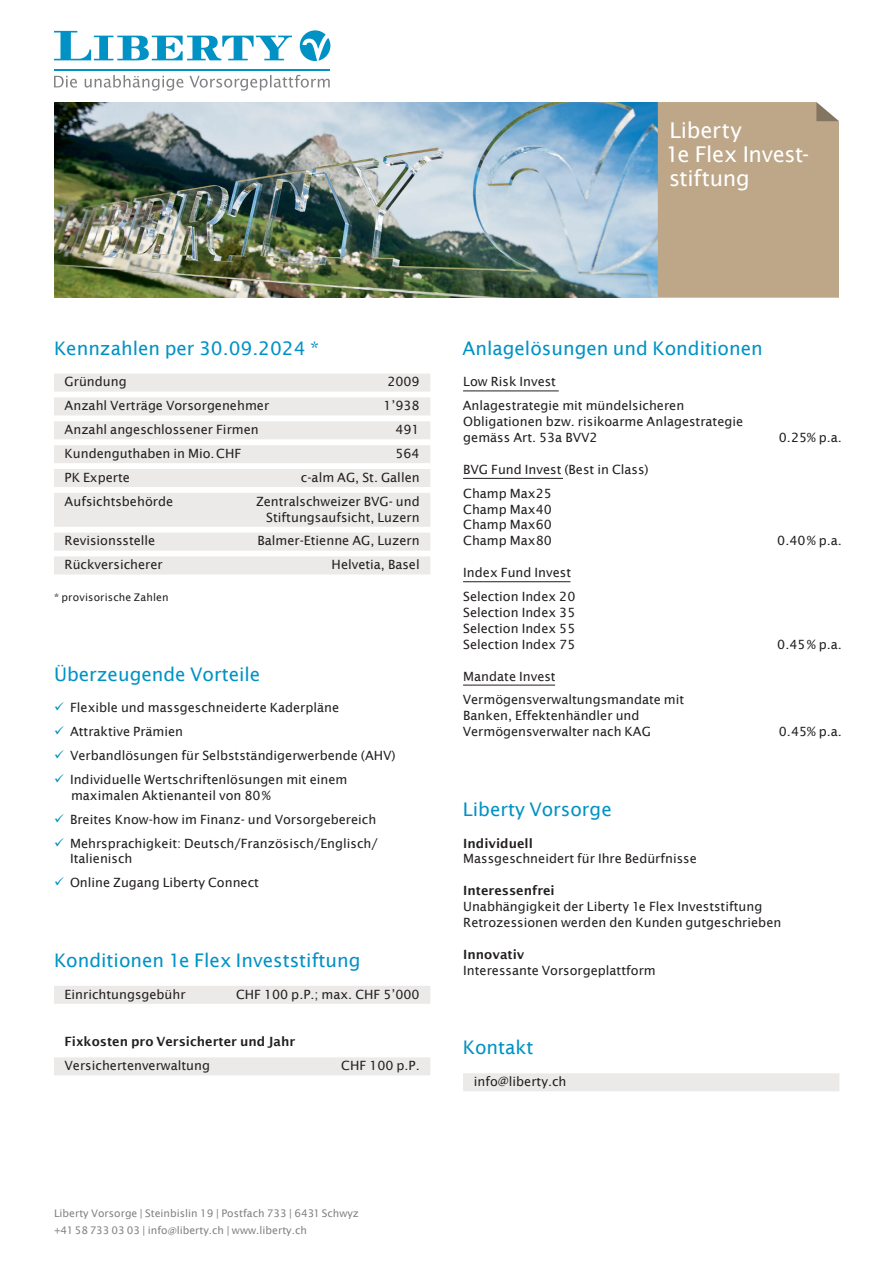
<style>
.page{position:relative;width:893px;height:1263px;background:#fff}
.page>*{position:absolute;margin:0;border:0;box-sizing:border-box;transform-origin:0 0}
.t1{font:21.75px/24px "Lucida Sans";letter-spacing:-.015em;color:#fff}
.t2{font:18.75px "Lucida Sans";color:#0092c4}
.t3{font:12.75px/15.9px "Lucida Sans";color:#231f20}
.t4{font:600 12.75px "Lucida Sans";color:#231f20}
.t5{font:10.5px/16.5px "Lucida Sans";color:#808285}
.t6{font:10.5px "Lucida Sans";letter-spacing:.015em;color:#231f20}
.s1{color:#0092c4}
</style>
<div class="page">
<img style="left:54px;top:102px;width:604px;height:196px">
<div style="left:658px;top:102px;width:181px;height:196px;background:#bda788"></div>
<svg style="left:300px;top:30px;width:30px;height:31px"></svg>
<svg style="left:54px;top:31px;width:238px;height:29px"></svg>
<svg style="left:54px;top:75px;width:276px;height:16px"></svg>
<hr style="left:54px;top:69px;width:276px;height:2px;background:#0092c4">
<hr style="left:463px;top:391px;width:96px;height:1px;background:#231f20">
<hr style="left:463px;top:478px;width:100px;height:1px;background:#231f20">
<hr style="left:463px;top:581px;width:107px;height:1px;background:#231f20">
<hr style="left:463px;top:685px;width:92px;height:1px;background:#231f20">
<div style="left:463px;top:1073px;width:376px;height:18px;background:#ebeae9"></div>
<div style="left:54px;top:374px;width:376px;height:18px;background:#ebeae9"></div>
<div style="left:54px;top:397px;width:376px;height:18px;background:#ebeae9"></div>
<div style="left:54px;top:421px;width:376px;height:18px;background:#ebeae9"></div>
<div style="left:54px;top:445px;width:376px;height:18px;background:#ebeae9"></div>
<div style="left:54px;top:469px;width:376px;height:18px;background:#ebeae9"></div>
<div style="left:54px;top:493px;width:376px;height:18px;background:#ebeae9"></div>
<div style="left:54px;top:509px;width:376px;height:18px;background:#ebeae9"></div>
<div style="left:54px;top:533px;width:376px;height:18px;background:#ebeae9"></div>
<div style="left:54px;top:556px;width:376px;height:18px;background:#ebeae9"></div>
<div style="left:54px;top:986px;width:376px;height:18px;background:#ebeae9"></div>
<div style="left:54px;top:1057px;width:376px;height:18px;background:#ebeae9"></div>
<h1 class="t1" style="left:666px;top:118px;width:143px">Liberty<br>1e Flex Invest&shy;stiftung</h1>
<h2 class="t2" style="left:54px;top:337px;width:267px">Kennzahlen per 30.09.2024 *</h2>
<p class="t3" style="left:65px;top:374px;width:64px">Gründung</p>
<p class="t3" style="left:387px;top:374px;width:34px">2009</p>
<p class="t3" style="left:65px;top:398px;width:206px">Anzahl Verträge Vorsorgenehmer</p>
<p class="t3" style="left:383px;top:398px;width:38px">1’938</p>
<p class="t3" style="left:65px;top:422px;width:196px">Anzahl angeschlossener Firmen</p>
<p class="t3" style="left:395px;top:422px;width:26px">491</p>
<p class="t3" style="left:65px;top:445px;width:178px">Kundenguthaben in Mio.CHF</p>
<p class="t3" style="left:395px;top:445px;width:26px">564</p>
<p class="t3" style="left:65px;top:469px;width:67px">PK Experte</p>
<p class="t3" style="left:301px;top:469px;width:120px">c-alm AG, St. Gallen</p>
<p class="t3" style="left:65px;top:493px;width:110px">Aufsichtsbehörde</p>
<p class="t3" style="left:256px;top:493px;width:165px;text-align:right">Zentralschweizer BVG- und<br>Stiftungsaufsicht, Luzern</p>
<p class="t3" style="left:65px;top:533px;width:92px">Revisionsstelle</p>
<p class="t3" style="left:258px;top:533px;width:164px">Balmer-Etienne AG, Luzern</p>
<p class="t3" style="left:65px;top:557px;width:100px">Rückversicherer</p>
<p class="t3" style="left:332px;top:557px;width:90px">Helvetia, Basel</p>
<p class="t6" style="left:54px;top:591px;width:116px">* provisorische Zahlen</p>
<h2 class="t2" style="left:54px;top:663px;width:208px">Überzeugende Vorteile</h2>
<p class="t3" style="left:54px;top:700px;width:287px"><span class="s1">✓</span> Flexible und massgeschneiderte Kaderpläne</p>
<p class="t3" style="left:54px;top:724px;width:131px"><span class="s1">✓</span> Attraktive Prämien</p>
<p class="t3" style="left:54px;top:747px;width:343px"><span class="s1">✓</span> Verbandlösungen für Selbstständigerwerbende (AHV)</p>
<p class="t3" style="left:71px;top:771px;width:278px;text-indent:-17px"><span class="s1">✓</span> Individuelle Wertschriftenlösungen mit einem maximalen Aktienanteil von 80%</p>
<p class="t3" style="left:54px;top:811px;width:324px"><span class="s1">✓</span> Breites Know-how im Finanz- und Vorsorgebereich</p>
<p class="t3" style="left:70px;top:835px;width:309px;text-indent:-16px"><span class="s1">✓</span> Mehrsprachigkeit: Deutsch/Französisch/Englisch/<br>Italienisch</p>
<p class="t3" style="left:54px;top:875px;width:206px"><span class="s1">✓</span> Online Zugang Liberty Connect</p>
<h2 class="t2" style="left:54px;top:949px;width:308px">Konditionen 1e Flex Investstiftung</h2>
<p class="t3" style="left:65px;top:986px;width:123px">Einrichtungsgebühr</p>
<p class="t3" style="left:236px;top:986px;width:185px">CHF 100 p.P.; max. CHF 5’000</p>
<p class="t4" style="left:65px;top:1034px;width:232px">Fixkosten pro Versicherter und Jahr</p>
<p class="t3" style="left:65px;top:1057px;width:147px">Versichertenverwaltung</p>
<p class="t3" style="left:341px;top:1057px;width:80px">CHF 100 p.P.</p>
<h2 class="t2" style="left:462px;top:337px;width:302px">Anlagelösungen und Konditionen</h2>
<p class="t3" style="left:463px;top:370px;width:223px;line-height:23.9px">Low Risk Invest<br>Anlagestrategie mit mündelsicheren</p>
<p class="t3" style="left:463px;top:414px;width:282px">Obligationen bzw. risikoarme Anlagestrategie gemäss Art. 53a BVV2</p>
<p class="t3" style="left:463px;top:457px;width:187px;line-height:23.9px">BVG Fund Invest (Best in Class)<br>Champ Max25</p>
<p class="t3" style="left:463px;top:501px;width:90px;text-align:justify">Champ Max40<br>Champ Max60<br>Champ Max80</p>
<p class="t3" style="left:463px;top:561px;width:114px;line-height:23.9px">Index Fund Invest<br>Selection Index 20</p>
<p class="t3" style="left:463px;top:604px;width:114px;text-align:justify">Selection Index 35<br>Selection Index 55<br>Selection Index 75</p>
<p class="t3" style="left:463px;top:664px;width:223px;line-height:23.9px">Mandate Invest<br>Vermögensverwaltungsmandate mit</p>
<p class="t3" style="left:463px;top:708px;width:190px">Banken, Effektenhändler und<br>Vermögensverwalter nach KAG</p>
<p class="t3" style="left:779px;top:429px;width:64px">0.25% p.a.</p>
<p class="t3" style="left:777px;top:533px;width:66px">0.40% p.a.</p>
<p class="t3" style="left:777px;top:636px;width:66px">0.45% p.a.</p>
<p class="t3" style="left:779px;top:724px;width:64px">0.45% p.a.</p>
<h2 class="t2" style="left:463px;top:798px;width:150px">Liberty Vorsorge</h2>
<p class="t4" style="left:463px;top:836px;width:71px">Individuell</p>
<p class="t3" style="left:463px;top:851px;width:235px">Massgeschneidert für Ihre Bedürfnisse</p>
<p class="t4" style="left:463px;top:883px;width:93px">Interessenfrei</p>
<p class="t3" style="left:463px;top:898px;width:320px">Unabhängigkeit der Liberty 1e Flex Investstiftung<br>Retrozessionen werden den Kunden gutgeschrieben</p>
<p class="t4" style="left:463px;top:947px;width:63px">Innovativ</p>
<p class="t3" style="left:463px;top:962px;width:194px">Interessante Vorsorgeplattform</p>
<h2 class="t2" style="left:463px;top:1037px;width:72px">Kontakt</h2>
<p class="t3" style="left:474px;top:1073px;width:94px">info@liberty.ch</p>
<p class="t5" style="left:54px;top:1205px;width:306px">Liberty Vorsorge | Steinbislin 19 | Postfach 733 | 6431 Schwyz +41 58 733 03 03 | info@liberty.ch | www.liberty.ch</p>
</div>
